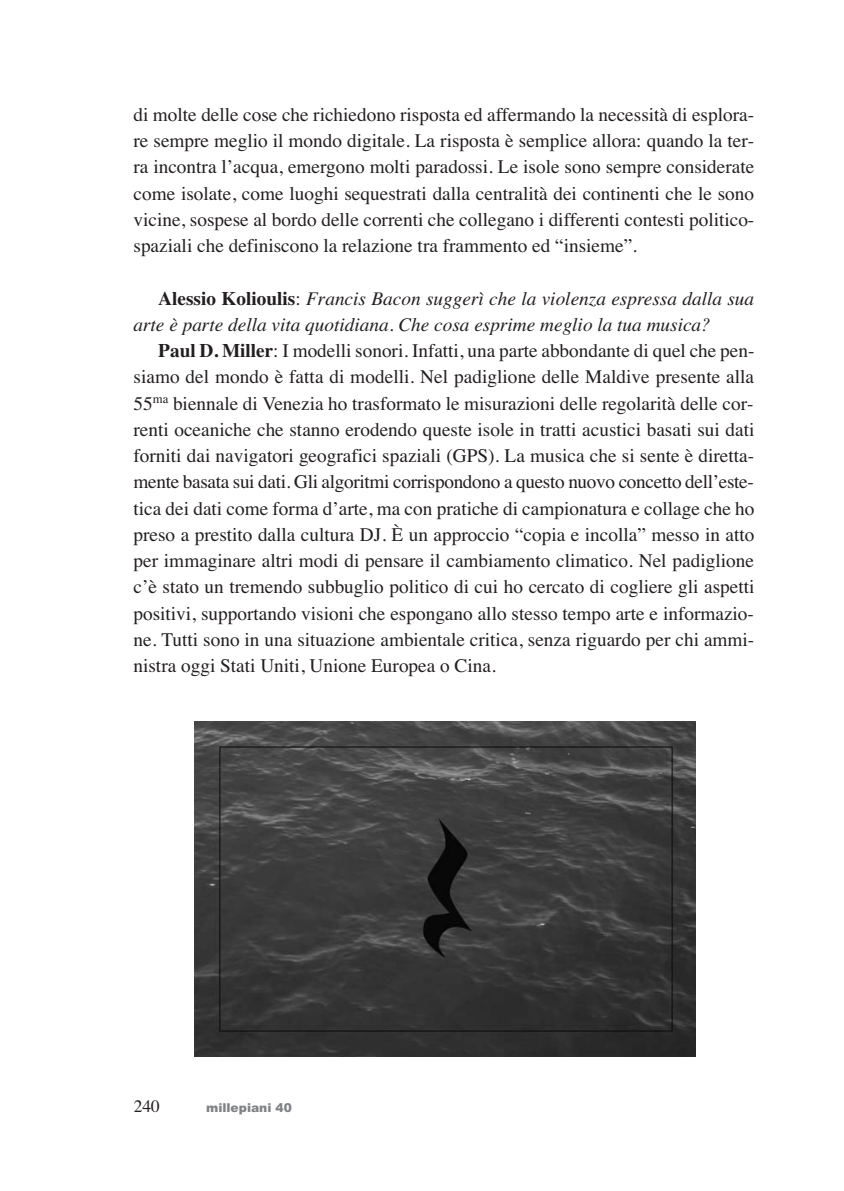
<style>
.page{position:relative;width:844px;height:1191px;background:#fff}
.page>*{position:absolute;margin:0;border:0;box-sizing:border-box;transform-origin:0 0}
.t1{font:19.25px/26.2px "Times";color:#231f20;text-align:justify}
.t2{font:italic 19.25px/26.2px "Times";color:#231f20}
.t3{font:17.5px "Times";color:#231f20}
.t4{font:900 12.25px "Arial";color:#808285}
.s1{font-weight:700;font-style:normal}
.s2{font-style:normal}
.s3{font-weight:700}
</style>
<div class="page">
<img style="left:195px;top:721px;width:499px;height:335px">
<p class="t1" style="left:133px;top:103px;width:622px">di molte delle cose che richiedono risposta ed affermando la necessità di esplora&shy;re sempre meglio il mondo digitale. La risposta è semplice allora: quando la ter&shy;ra incontra l’acqua, emergono molti paradossi. Le isole sono sempre considerate come isolate, come luoghi sequestrati dalla centralità dei continenti che le sono vicine, sospese al bordo delle correnti che collegano i differenti contesti politico&shy;spaziali che definiscono la relazione tra frammento ed “insieme”.</p>
<p class="t2" style="left:133px;top:287px;width:622px;text-indent:25px"><span class="s1">Alessio Kolioulis</span><span class="s2">:</span> Francis Bacon suggerì che la violenza espressa dalla sua arte è parte della vita quotidiana. Che cosa esprime meglio la tua musica?</p>
<p class="t1" style="left:133px;top:339px;width:622px;text-indent:25px"><span class="s3">Paul D. Miller</span>: I modelli sonori. Infatti, una parte abbondante di quel che pen&shy;siamo del mondo è fatta di modelli. Nel padiglione delle Maldive presente alla 55<sup>ma</sup> biennale di Venezia ho trasformato le misurazioni delle regolarità delle cor&shy;renti oceaniche che stanno erodendo queste isole in tratti acustici basati sui dati forniti dai navigatori geografici spaziali (GPS). La musica che si sente è diretta&shy;mente basata sui dati. Gli algoritmi corrispondono a questo nuovo concetto dell’este&shy;tica dei dati come forma d’arte, ma con pratiche di campionatura e collage che ho preso a prestito dalla cultura DJ. È un approccio “copia e incolla” messo in atto per immaginare altri modi di pensare il cambiamento climatico. Nel padiglione c’è stato un tremendo subbuglio politico di cui ho cercato di cogliere gli aspetti positivi, supportando visioni che espongano allo stesso tempo arte e informazio&shy;ne. Tutti sono in una situazione ambientale critica, senza riguardo per chi ammi&shy;nistra oggi Stati Uniti, Unione Europea o Cina.</p>
<p class="t3" style="left:134px;top:1099px;width:28px">240</p>
<p class="t4" style="left:206px;top:1100px;width:87px">millepiani 40</p>
</div>
